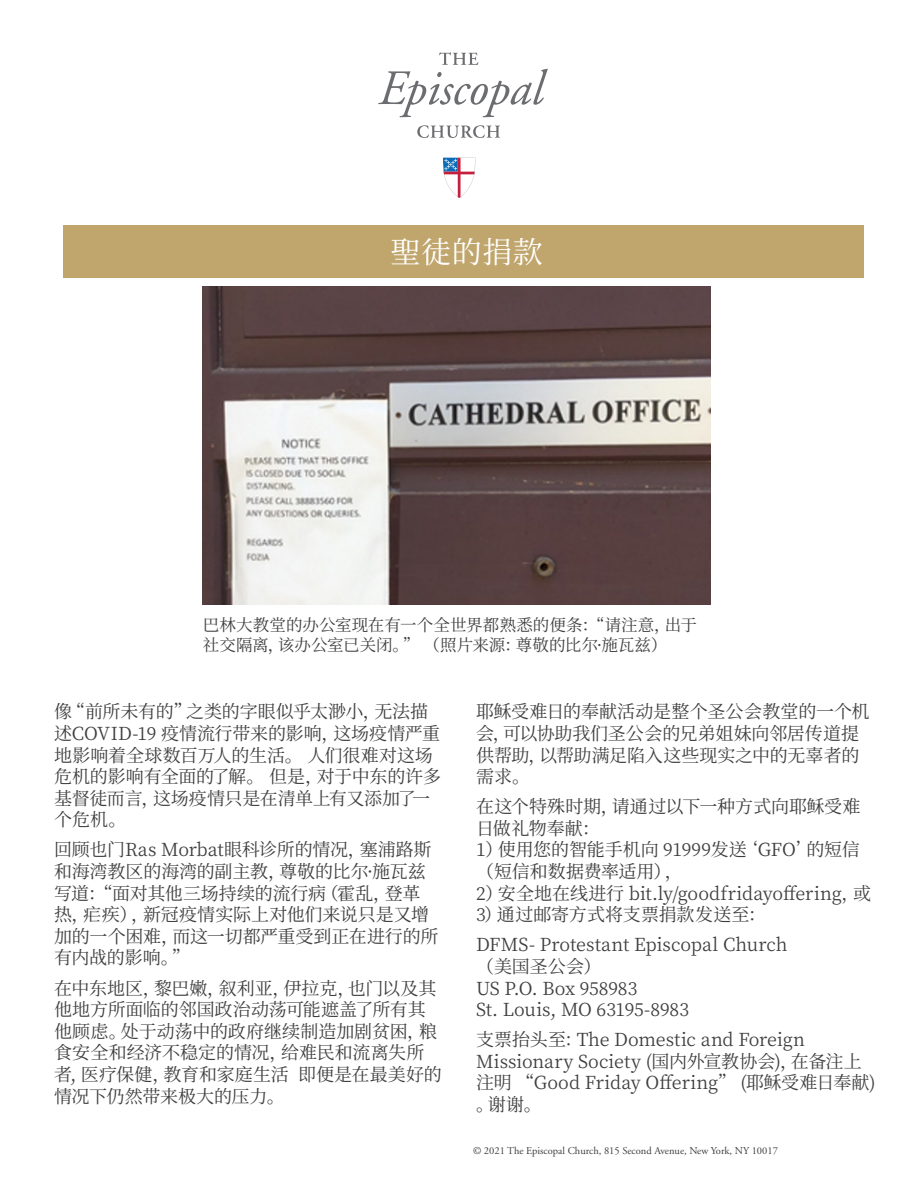
<style>
.page{position:relative;width:918px;height:1188px;background:#fff}
.page>*{position:absolute;margin:0;border:0;box-sizing:border-box;transform-origin:0 0}
.t1{font:30px "Source Han Serif SC";letter-spacing:.02em;color:#fff}
.Body_copy{font:18px/21.6px "Source Han Serif SC";letter-spacing:-.005em;color:#3e3e3f}
.Body_copy-2{font:16.5px/19.8px "Source Han Serif SC";color:#3e3e3f}
.t2{font:10.5px "Adobe Garamond";color:#3e3e3f}
</style>
<div class="page">
<img style="left:203px;top:286px;width:507px;height:319px">
<div style="left:64px;top:225px;width:800px;height:52px;background:#c0a66c"></div>
<svg style="left:378px;top:52px;width:170px;height:65px"></svg>
<svg style="left:417px;top:125px;width:83px;height:13px"></svg>
<svg style="left:443px;top:158px;width:32px;height:40px"></svg>
<p class="t1" style="left:391px;top:235px;width:154px">聖徒的捐款</p>
<p class="Body_copy-2" style="left:203px;top:616px;width:496px">巴林大教堂的办公室现在有一个全世界都熟悉的便条：“请注意，出于社交隔离，该办公室已关闭。” （照片来源：尊敬的比尔·施瓦兹）</p>
<p class="Body_copy" style="left:54px;top:701px;width:389px">像“前所未有的”之类的字眼似乎太渺小，无法描述COVID-19 疫情流行带来的影响，这场疫情严重地影响着全球数百万人的生活。 人们很难对这场危机的影响有全面的了解。 但是，对于中东的许多基督徒而言，这场疫情只是在清单上有又添加了一个危机。</p>
<p class="Body_copy" style="left:54px;top:839px;width:386px">回顾也门Ras Morbat眼科诊所的情况，塞浦路斯和海湾教区的海湾的副主教，尊敬的比尔·施瓦兹写道：“面对其他三场持续的流行病（霍乱，登革热，疟疾），新冠疫情实际上对他们来说只是又增加的一个困难，而这一切都严重受到正在进行的所有内战的影响。”</p>
<p class="Body_copy" style="left:54px;top:978px;width:389px">在中东地区，黎巴嫩，叙利亚，伊拉克，也门以及其他地方所面临的邻国政治动荡可能遮盖了所有其他顾虑。处于动荡中的政府继续制造加剧贫困，粮食安全和经济不稳定的情况，给难民和流离失所者, 医疗保健，教育和家庭生活 即便是在最美好的情况下仍然带来极大的压力。</p>
<p class="Body_copy" style="left:476px;top:701px;width:395px">耶稣受难日的奉献活动是整个圣公会教堂的一个机会，可以协助我们圣公会的兄弟姐妹向邻居传道提供帮助，以帮助满足陷入这些现实之中的无辜者的需求。</p>
<p class="Body_copy" style="left:476px;top:796px;width:397px">在这个特殊时期，请通过以下一种方式向耶稣受难日做礼物奉献：<br>1）使用您的智能手机向 91999发送‘GFO’的短信（短信和数据费率适用），<br>2）安全地在线进行 bit.ly/goodfridayoffering，或<br>3）通过邮寄方式将支票捐款发送至：</p>
<p class="Body_copy" style="left:476px;top:934px;width:313px">DFMS- Protestant Episcopal Church（美国圣公会）<br>US P.O. Box 958983<br>St. Louis, MO 63195-8983</p>
<p class="Body_copy" style="left:476px;top:1029px;width:401px">支票抬头至：The Domestic and Foreign<br>Missionary Society (国内外宣教协会)，在备注上注明 “Good Friday Offering” (耶稣受难日奉献)。谢谢。</p>
<p class="t2" style="left:473px;top:1146px;width:306px">© 2021 The Episcopal Church, 815 Second Avenue, New York, NY 10017</p>
</div>
